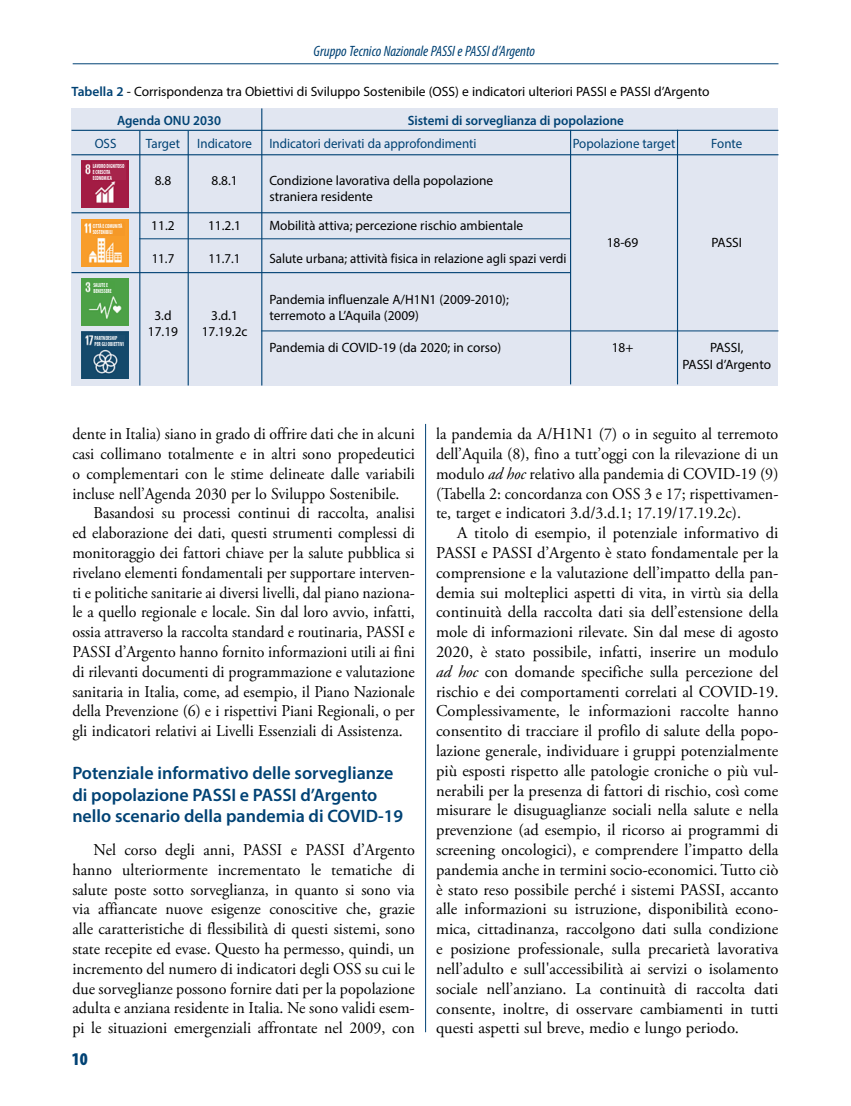
<style>
.page{position:relative;width:851px;height:1106px;background:#fff}
.page>*{position:absolute;margin:0;border:0;box-sizing:border-box;transform-origin:0 0}
.t1{font:600 18px/21.6px "Myriad Pro";color:#004274}
.t2{font:900 condensed 18px "Myriad Pro";color:#004274}
.t3{font:16.5px/19.8px "Adobe Garamond Pro";color:#000;text-align:justify}
.t4{font:16.5px "Adobe Garamond Pro";color:#000;scale:.96 1}
.t5{font:italic condensed 15px "Myriad Pro";color:#004274}
.t6{font:13.5px/16.2px "Myriad Pro";color:#000}
.t7{font:13.5px "Myriad Pro";color:#004274;scale:.96 1}
.t8{font:13.5px "Myriad Pro";color:#000;scale:.96 1}
.t9{font:600 13.5px "Myriad Pro";color:#004274;scale:.96 1}
.t10{font:700 condensed 6px/6px "Myriad Pro";color:#fff;scale:.8 1}
.s1{font-weight:600;color:#004274}
.s2{font-style:italic}
</style>
<div class="page">
<hr style="left:425px;top:424px;width:1px;height:608px;background:#004274">
<hr style="left:73px;top:63px;width:705px;height:1px;background:#004274">
<div style="left:71px;top:108px;width:707px;height:277px;background:#e1e6f1"></div>
<hr style="left:71px;top:154px;width:707px;height:1px;background:#004274">
<hr style="left:71px;top:212px;width:499px;height:1px;background:#004274">
<hr style="left:139px;top:238px;width:431px;height:1px;background:#004274">
<hr style="left:261px;top:330px;width:517px;height:1px;background:#004274">
<hr style="left:71px;top:272px;width:499px;height:1px;background:#004274">
<hr style="left:139px;top:131px;width:1px;height:254px;background:#004274">
<hr style="left:188px;top:131px;width:1px;height:254px;background:#004274">
<hr style="left:261px;top:108px;width:1px;height:277px;background:#004274">
<hr style="left:570px;top:130px;width:1px;height:254px;background:#004274">
<hr style="left:676px;top:130px;width:2px;height:254px;background:#004274">
<img style="left:81px;top:278px;width:47px;height:47px">
<div style="left:92px;top:280px;width:23px;height:12px;background:#4ba144"></div>
<img style="left:81px;top:160px;width:47px;height:47px">
<div style="left:92px;top:163px;width:33px;height:17px;background:#a7244b"></div>
<img style="left:81px;top:219px;width:47px;height:47px">
<div style="left:94px;top:222px;width:31px;height:14px;background:#f59928"></div>
<img style="left:81px;top:331px;width:47px;height:47px">
<div style="left:94px;top:335px;width:31px;height:12px;background:#1a4c6e"></div>
<hr style="left:71px;top:130px;width:707px;height:1px;background:#004274">
<p class="t5" style="left:313px;top:42px;width:223px">Gruppo Tecnico Nazionale PASSI e PASSI d’Argento</p>
<p class="t6" style="left:117px;top:77px;width:594px;line-height:29px;text-indent:-46px"><span class="s1">Tabella 2</span> - Corrispondenza tra Obiettivi di Sviluppo Sostenibile (OSS) e indicatori ulteriori PASSI e PASSI d’Argento<br><span class="s1">Agenda ONU 2030</span></p>
<p class="t9" style="left:408px;top:112px;width:226px">Sistemi di sorveglianza di popolazione</p>
<p class="t7" style="left:95px;top:135px;width:24px">OSS</p>
<p class="t7" style="left:146px;top:135px;width:37px">Target</p>
<p class="t7" style="left:197px;top:135px;width:58px">Indicatore</p>
<p class="t7" style="left:269px;top:135px;width:217px">Indicatori derivati da approfondimenti</p>
<p class="t7" style="left:572px;top:135px;width:108px">Popolazione target</p>
<p class="t7" style="left:711px;top:135px;width:34px">Fonte</p>
<p class="t6" style="left:155px;top:172px;width:18px">8.8</p>
<p class="t6" style="left:211px;top:172px;width:28px">8.8.1</p>
<p class="t6" style="left:269px;top:172px;width:225px">Condizione lavorativa della popolazione straniera residente</p>
<p class="t6" style="left:151px;top:217px;width:25px">11.2</p>
<p class="t6" style="left:208px;top:217px;width:34px">11.2.1</p>
<p class="t6" style="left:269px;top:217px;width:255px">Mobilità attiva; percezione rischio ambientale</p>
<p class="t6" style="left:606px;top:234px;width:33px">18-69</p>
<p class="t6" style="left:711px;top:234px;width:32px">PASSI</p>
<p class="t8" style="left:152px;top:250px;width:25px">11.7</p>
<p class="t8" style="left:208px;top:250px;width:35px">11.7.1</p>
<p class="t8" style="left:269px;top:250px;width:311px">Salute urbana; attività fisica in relazione agli spazi verdi</p>
<p class="t6" style="left:269px;top:291px;width:241px">Pandemia influenzale A/H1N1 (2009-2010);</p>
<p class="t6" style="left:154px;top:307px;width:19px">3.d</p>
<p class="t6" style="left:211px;top:307px;width:28px">3.d.1</p>
<p class="t6" style="left:269px;top:307px;width:151px">terremoto a L’Aquila (2009)</p>
<p class="t6" style="left:148px;top:323px;width:32px">17.19</p>
<p class="t6" style="left:202px;top:323px;width:47px">17.19.2c</p>
<p class="t6" style="left:269px;top:339px;width:233px">Pandemia di COVID-19 (da 2020; in corso)</p>
<p class="t6" style="left:611px;top:339px;width:23px">18+</p>
<p class="t6" style="left:682px;top:339px;width:90px;text-align:center">PASSI,<br>PASSI d’Argento</p>
<p class="t10" style="left:93px;top:163px;width:41px">LAVORO DIGNITOSO<br>E CRESCITA<br>ECONOMICA</p>
<p class="t10" style="left:93px;top:223px;width:39px">CITTÀ E COMUNITÀ<br>SOSTENIBILI</p>
<p class="t10" style="left:93px;top:282px;width:24px">SALUTE E<br>BENESSERE</p>
<p class="t10" style="left:94px;top:335px;width:38px">PARTNERSHIP<br>PER GLI OBIETTIVI</p>
<p class="t4" style="left:72px;top:424px;width:358px">dente in Italia) siano in grado di offrire dati che in alcuni</p>
<p class="t4" style="left:72px;top:444px;width:358px">casi collimano totalmente e in altri sono propedeutici</p>
<p class="t4" style="left:72px;top:463px;width:358px">o complementari con le stime delineate dalle variabili</p>
<p class="t4" style="left:72px;top:483px;width:342px">incluse nell’Agenda 2030 per lo Sviluppo Sostenibile.</p>
<p class="t4" style="left:94px;top:503px;width:336px">Basandosi su processi continui di raccolta, analisi</p>
<p class="t4" style="left:72px;top:523px;width:358px">ed elaborazione dei dati, questi strumenti complessi di</p>
<p class="t4" style="left:72px;top:543px;width:358px">monitoraggio dei fattori chiave per la salute pubblica si</p>
<p class="t4" style="left:72px;top:562px;width:358px">rivelano elementi fondamentali per supportare interven-</p>
<p class="t4" style="left:72px;top:582px;width:358px">ti e politiche sanitarie ai diversi livelli, dal piano naziona-</p>
<p class="t4" style="left:72px;top:602px;width:358px">le a quello regionale e locale. Sin dal loro avvio, infatti,</p>
<p class="t4" style="left:72px;top:622px;width:358px">ossia attraverso la raccolta standard e routinaria, PASSI e</p>
<p class="t4" style="left:72px;top:642px;width:358px">PASSI d’Argento hanno fornito informazioni utili ai fini</p>
<p class="t4" style="left:72px;top:661px;width:358px">di rilevanti documenti di programmazione e valutazione</p>
<p class="t4" style="left:72px;top:681px;width:358px">sanitaria in Italia, come, ad esempio, il Piano Nazionale</p>
<p class="t4" style="left:72px;top:701px;width:358px">della Prevenzione (6) e i rispettivi Piani Regionali, o per</p>
<p class="t4" style="left:72px;top:721px;width:345px">gli indicatori relativi ai Livelli Essenziali di Assistenza.</p>
<p class="t1" style="left:72px;top:761px;width:332px">Potenziale informativo delle sorveglianze di popolazione PASSI e PASSI d’Argento nello scenario della pandemia di COVID-19</p>
<p class="t3" style="left:72px;top:840px;width:344px;text-indent:21px">Nel corso degli anni, PASSI e PASSI d’Argento hanno ulteriormente incrementato le tematiche di salute poste sotto sorveglianza, in quanto si sono via via affiancate nuove esigenze conoscitive che, grazie alle caratteristiche di flessibilità di questi sistemi, sono state recepite ed evase. Questo ha permesso, quindi, un incremento del numero di indicatori degli OSS su cui le due sorveglianze possono fornire dati per la popolazione adulta e anziana residente in Italia. Ne sono validi esem&shy;pi le situazioni emergenziali affrontate nel 2009, con</p>
<p class="t2" style="left:72px;top:1048px;width:17px">10</p>
<p class="t3" style="left:436px;top:424px;width:344px">la pandemia da A/H1N1 (7) o in seguito al terremoto dell’Aquila (8), fino a tutt’oggi con la rilevazione di un modulo <span class="s2">ad hoc</span> relativo alla pandemia di COVID-19 (9) (Tabella 2: concordanza con OSS 3 e 17; rispettivamen&shy;te, target e indicatori 3.d/3.d.1; 17.19/17.19.2c).</p>
<p class="t3" style="left:436px;top:523px;width:344px;text-indent:21px">A titolo di esempio, il potenziale informativo di PASSI e PASSI d’Argento è stato fondamentale per la comprensione e la valutazione dell’impatto della pan&shy;demia sui molteplici aspetti di vita, in virtù sia della continuità della raccolta dati sia dell’estensione della mole di informazioni rilevate. Sin dal mese di agosto 2020, è stato possibile, infatti, inserire un modulo <span class="s2">ad hoc</span> con domande specifiche sulla percezione del rischio e dei comportamenti correlati al COVID-19.<br>Complessivamente, le informazioni raccolte hanno consentito di tracciare il profilo di salute della popo&shy;lazione generale, individuare i gruppi potenzialmente più esposti rispetto alle patologie croniche o più vul&shy;nerabili per la presenza di fattori di rischio, così come misurare le disuguaglianze sociali nella salute e nella prevenzione (ad esempio, il ricorso ai programmi di screening oncologici), e comprendere l’impatto della pandemia anche in termini socio-economici. Tutto ciò è stato reso possibile perché i sistemi PASSI, accanto alle informazioni su istruzione, disponibilità econo&shy;mica, cittadinanza, raccolgono dati sulla condizione e posizione professionale, sulla precarietà lavorativa nell’adulto e sull'accessibilità ai servizi o isolamento sociale nell’anziano. La continuità di raccolta dati consente, inoltre, di osservare cambiamenti in tutti questi aspetti sul breve, medio e lungo periodo.</p>
</div>
